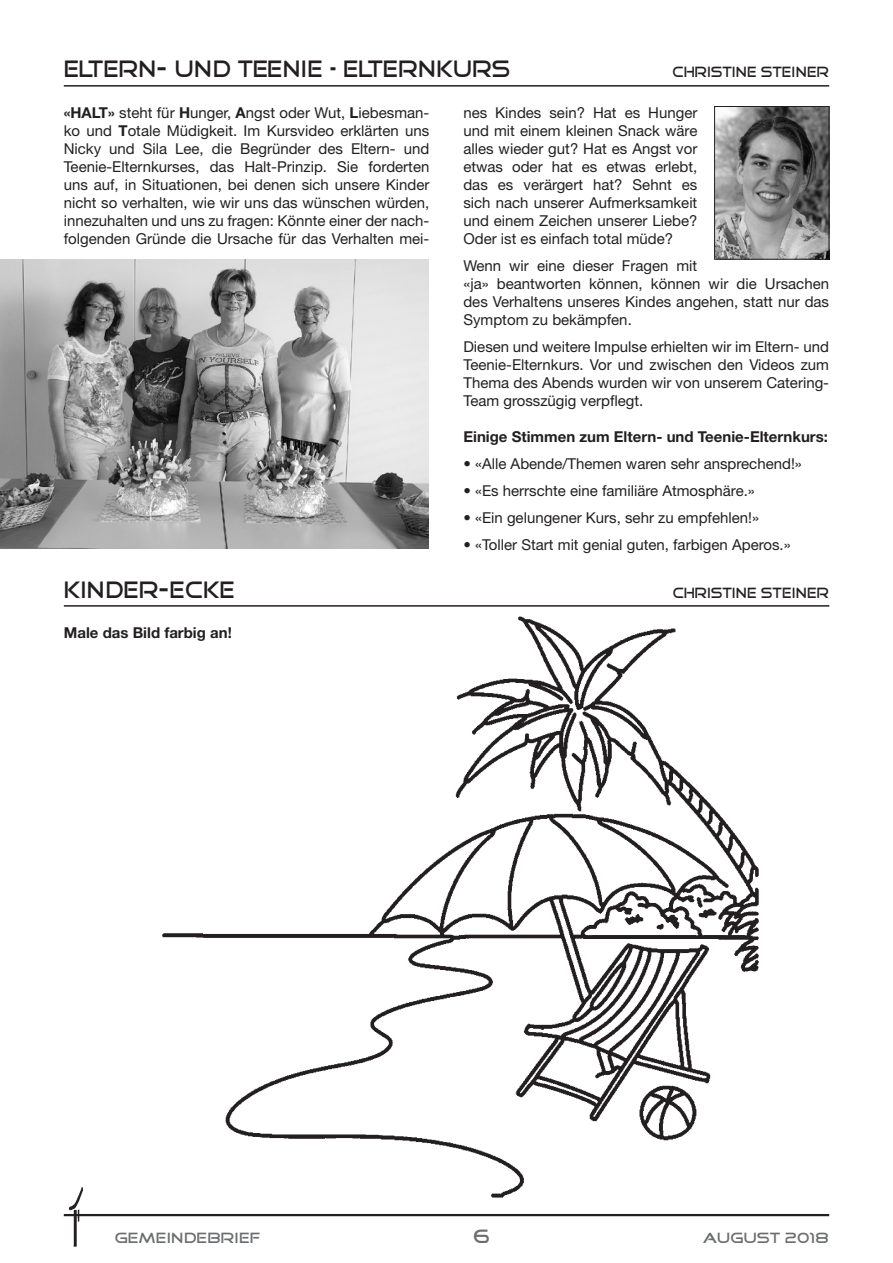
<style>
.page{position:relative;width:893px;height:1263px;background:#fff}
.page>*{position:absolute;margin:0;border:0;box-sizing:border-box;transform-origin:0 0}
.t1{font:24px "Good Times";color:#231f20;scale:.9 1}
.t2{font:19.5px "Good Times";color:#6c6d70}
.t3{font:15px/18px "Helvetica Neue";color:#231f20;text-align:justify}
.t4{font:700 15px "Helvetica Neue";color:#231f20}
.t5{font:15px "Good Times";color:#231f20;scale:.9 1}
.t6{font:15px "Good Times";color:#6c6d70}
.s1{font-weight:700}
</style>
<div class="page">
<hr style="left:64px;top:85px;width:765px;height:2px;background:#231f20">
<hr style="left:64px;top:1214px;width:765px;height:2px;background:#231f20">
<img style="left:66px;top:1187px;width:25px;height:59px">
<hr style="left:64px;top:605px;width:765px;height:2px;background:#231f20">
<img style="left:0;top:259px;width:428px;height:290px">
<img style="left:716px;top:108px;width:111px;height:149px">
<div style="left:714px;top:106px;width:115px;height:153px;border:1px solid #231f20"></div>
<img style="left:162px;top:616px;width:597px;height:582px">
<p class="t1" style="left:64px;top:58px;width:498px">ELTERN- UND TEENIE – ELTERNKURS</p>
<p class="t5" style="left:673px;top:65px;width:175px">CHRISTINE STEINER</p>
<p class="t3" style="left:64px;top:104px;width:367px"><span class="s1">«HALT»</span> steht für <span class="s1">H</span>unger, <span class="s1">A</span>ngst oder Wut, <span class="s1">L</span>iebesman&shy;ko und <span class="s1">T</span>otale Müdigkeit. Im Kursvideo erklärten uns Nicky und Sila Lee, die Begründer des Eltern- und Teenie-Elternkurses, das Halt-Prinzip. Sie forderten uns auf, in Situationen, bei denen sich unsere Kinder nicht so verhalten, wie wir uns das wünschen würden, innezuhalten und uns zu fragen: Könnte einer der nach&shy;folgenden Gründe die Ursache für das Verhalten mei-</p>
<p class="t3" style="left:463px;top:104px;width:235px">nes Kindes sein? Hat es Hunger und mit einem kleinen Snack wäre alles wieder gut? Hat es Angst vor etwas oder hat es etwas erlebt, das es verärgert hat? Sehnt es sich nach unserer Aufmerksamkeit und einem Zeichen unserer Liebe?<br>Oder ist es einfach total müde?</p>
<p class="t3" style="left:463px;top:257px;width:367px;text-align:left">Wenn wir eine dieser Fragen mit<br>«ja» beantworten können, können wir die Ursachen des Verhaltens unseres Kindes angehen, statt nur das Symptom zu bekämpfen.</p>
<p class="t3" style="left:463px;top:338px;width:367px">Diesen und weitere Impulse erhielten wir im Eltern- und Teenie-Elternkurs. Vor und zwischen den Videos zum Thema des Abends wurden wir von unserem Catering-Team grosszügig verpflegt.</p>
<p class="t4" style="left:463px;top:427px;width:366px">Einige Stimmen zum Eltern- und Teenie-Elternkurs:</p>
<p class="t3" style="left:463px;top:455px;width:340px">• «Alle Abende/Themen waren sehr ansprechend!»</p>
<p class="t3" style="left:463px;top:482px;width:293px">• «Es herrschte eine familiäre Atmosphäre.»</p>
<p class="t3" style="left:463px;top:509px;width:297px">• «Ein gelungener Kurs, sehr zu empfehlen!»</p>
<p class="t3" style="left:463px;top:536px;width:329px">• «Toller Start mit genial guten, farbigen Aperos.»</p>
<p class="t1" style="left:64px;top:579px;width:192px">KINDER-ECKE</p>
<p class="t5" style="left:673px;top:586px;width:175px">CHRISTINE STEINER</p>
<p class="t4" style="left:64px;top:624px;width:169px">Male das Bild farbig an!</p>
<p class="t6" style="left:115px;top:1231px;width:147px">GEMEINDEBRIEF</p>
<p class="t2" style="left:473px;top:1227px;width:20px">6</p>
<p class="t6" style="left:703px;top:1231px;width:128px">AUGUST 2018</p>
</div>
